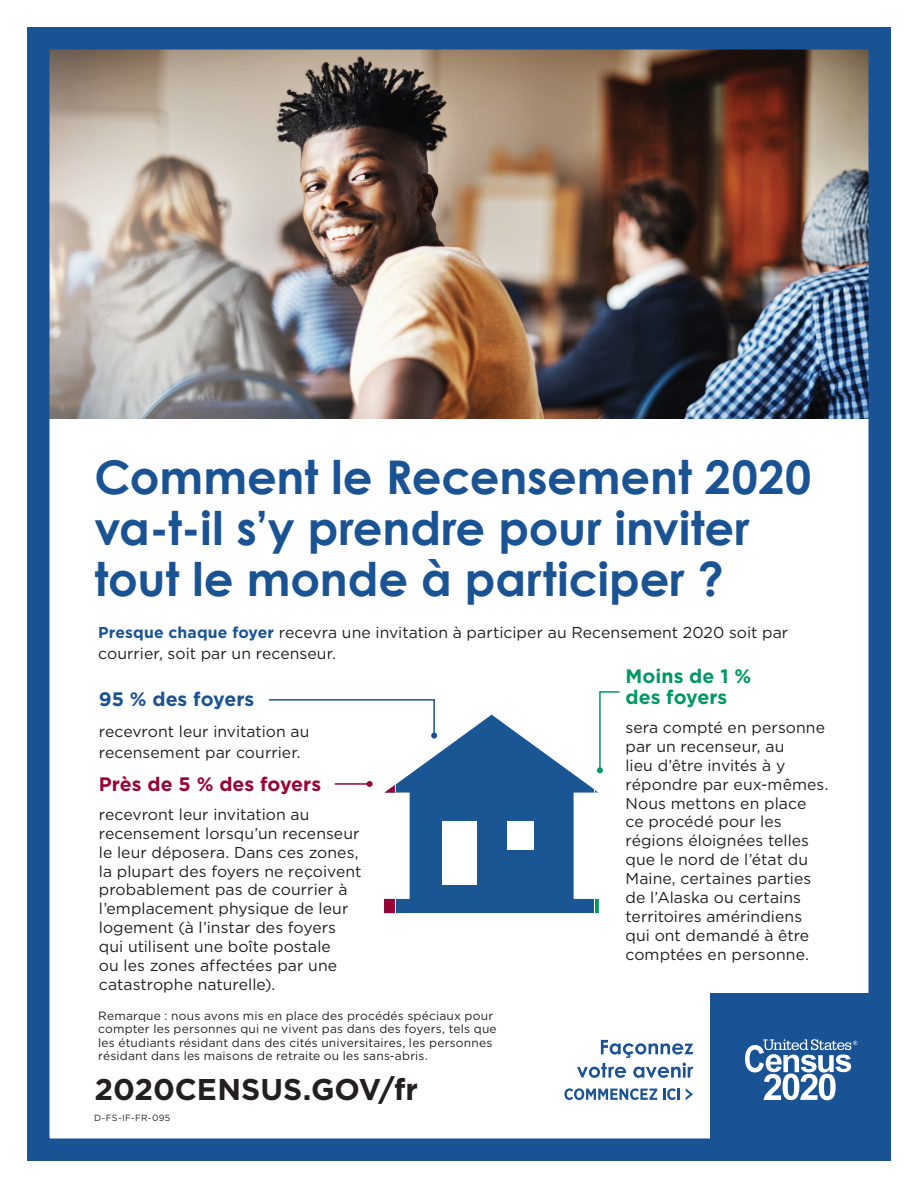
<style>
.page{position:relative;width:918px;height:1188px;background:#fff}
.page>*{position:absolute;margin:0;border:0;box-sizing:border-box;transform-origin:0 0}
.t1{font:700 46.5px/51px "Century Gothic";color:#1a5393}
.t2{font:700 30px "Gotham";color:#231f20}
.t3{font:700 19.5px/21px "Gotham";color:#009864}
.t4{font:700 19.5px "Gotham";color:#990438}
.t5{font:700 19.5px "Gotham";color:#1a5393}
.t6{font:15.75px/18.9px "Gotham";letter-spacing:.005em;color:#231f20}
.t7{font:12px/13.5px "Gotham";letter-spacing:.015em;color:#231f20}
.t8{font:9px "Gotham";letter-spacing:.035em;color:#231f20}
.s1{font-weight:700;color:#1a5393}
</style>
<div class="page">
<img style="left:50px;top:50px;width:818px;height:368px">
<svg style="left:268px;top:691px;width:352px;height:222px"></svg>
<hr style="left:395px;top:779px;width:1px;height:134px;background:#fff">
<hr style="left:594px;top:779px;width:1px;height:134px;background:#fff">
<div style="left:442px;top:821px;width:35px;height:63px;background:#fff"></div>
<div style="left:508px;top:821px;width:26px;height:29px;background:#fff"></div>
<svg style="left:686px;top:1088px;width:7px;height:12px"></svg>
<svg style="left:577px;top:1040px;width:116px;height:38px"></svg>
<svg style="left:564px;top:1088px;width:93px;height:12px"></svg>
<svg style="left:663px;top:1088px;width:17px;height:12px"></svg>
<div style="left:711px;top:994px;width:180px;height:167px;background:#1a5393"></div>
<svg style="left:745px;top:1039px;width:112px;height:61px"></svg>
<div style="left:27px;top:27px;width:864px;height:1134px;border:22px solid #1a5393"></div>
<h1 class="t1" style="left:94px;top:449px;width:718px">Comment le Recensement 2020 va-t-il s’y prendre pour inviter tout le monde à participer ?</h1>
<p class="t6" style="left:98px;top:622px;width:692px;line-height:21px"><span class="s1">Presque chaque foyer</span> recevra une invitation à participer au Recensement 2020 soit par courrier, soit par un recenseur.</p>
<p class="t5" style="left:99px;top:686px;width:157px">95 % des foyers</p>
<p class="t6" style="left:99px;top:720px;width:212px;line-height:21px">recevront leur invitation au recensement par courrier.</p>
<p class="t4" style="left:99px;top:771px;width:224px">Près de 5 % des foyers</p>
<p class="t6" style="left:99px;top:804px;width:264px">recevront leur invitation au recensement lorsqu’un recenseur le leur déposera. Dans ces zones, la plupart des foyers ne reçoivent probablement pas de courrier à l’emplacement physique de leur logement (à l’instar des foyers qui utilisent une boîte postale<br>ou les zones affectées par une catastrophe naturelle).</p>
<p class="t3" style="left:626px;top:666px;width:127px">Moins de 1 % des foyers</p>
<p class="t6" style="left:626px;top:718px;width:205px">sera compté en personne par un recenseur, au<br>lieu d’être invités à y répondre par eux-mêmes.<br>Nous mettons en place<br>ce procédé pour les régions éloignées telles que le nord de l’état du<br>Maine, certaines parties de l’Alaska ou certains territoires amérindiens qui ont demandé à être comptées en personne.</p>
<p class="t7" style="left:98px;top:1008px;width:400px">Remarque : nous avons mis en place des procédés spéciaux pour compter les personnes qui ne vivent pas dans des foyers, tels que les étudiants résidant dans des cités universitaires, les personnes résidant dans les maisons de retraite ou les sans-abris.</p>
<p class="t2" style="left:94px;top:1070px;width:325px">2020CENSUS.GOV/fr</p>
<p class="t8" style="left:94px;top:1112px;width:78px">D-FS-IF-FR-095</p>
</div>
